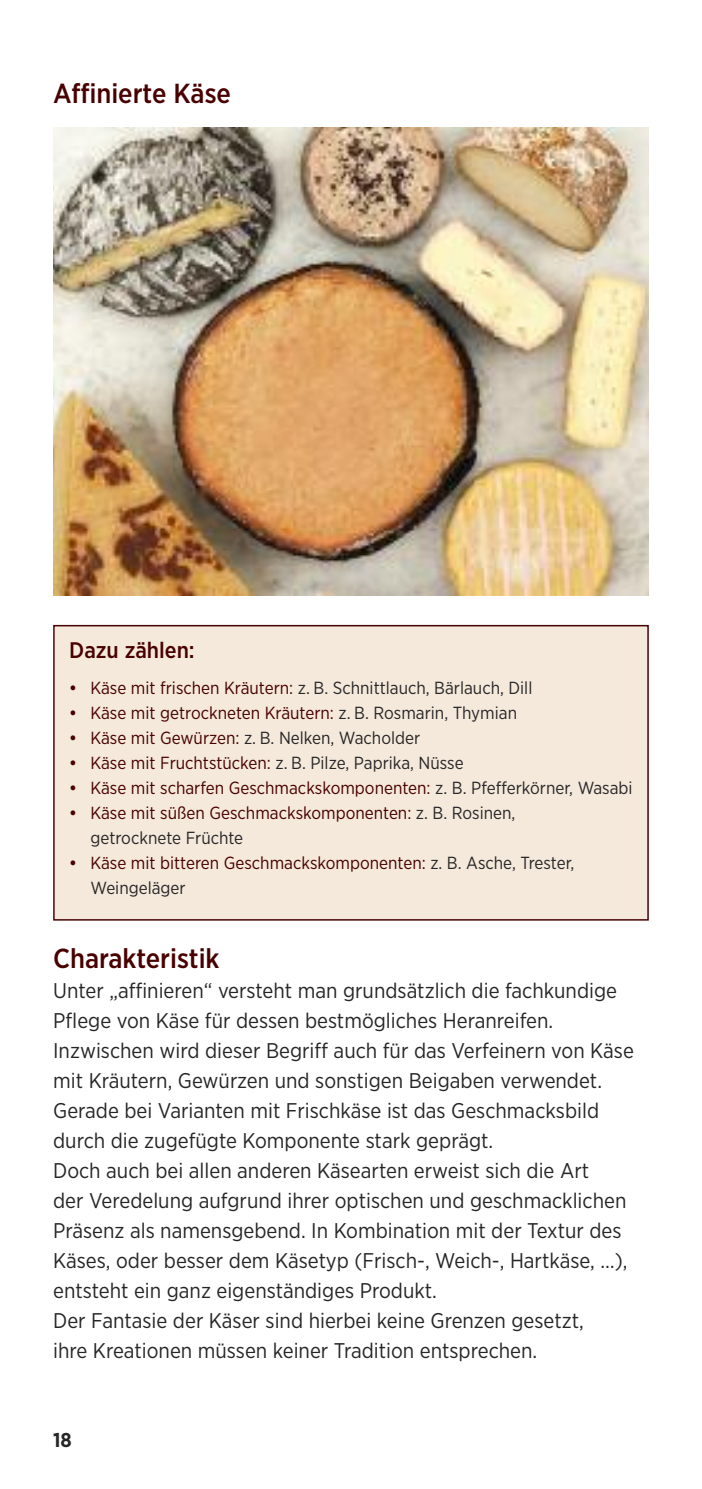
<style>
.page{position:relative;width:702px;height:1489px;background:#fff}
.page>*{position:absolute;margin:0;border:0;box-sizing:border-box;transform-origin:0 0}
.t1{font:500 27.5px "Gotham Narrow";color:#480000}
.t2{font:500 22.5px "Gotham Narrow";color:#480000}
.t3{font:21.25px/30px "Gotham Narrow";color:#272627}
.t4{font:700 20px "Gotham Narrow";color:#272627}
.t5{font:17.5px/25px "Gotham Narrow";color:#480000}
.t6{font:17.5px "Gotham Narrow";color:#272627}
.s1{font-weight:500;color:#480000}
.s2{color:#480000}
.s3{font-weight:500}
.s4{color:#272627}
</style>
<div class="page">
<img style="left:53px;top:127px;width:595px;height:468px">
<div style="left:55px;top:626px;width:592px;height:293px;background:#f4e9db"></div>
<div style="left:53px;top:625px;width:595px;height:295px;border:2px solid #480000"></div>
<p class="t1" style="left:53px;top:84px;width:179px">Affinierte Käse</p>
<p class="t2" style="left:69px;top:642px;width:127px">Dazu zählen:</p>
<p class="t6" style="left:69px;top:681px;width:464px"><span class="s1">•</span> <span class="s2">Käse mit frischen Kräutern:</span> z. B. Schnittlauch, Bärlauch, Dill</p>
<p class="t5" style="left:69px;top:701px;width:449px"><span class="s3">•</span> Käse mit getrockneten Kräutern: <span class="s4">z. B. Rosmarin, Thymian</span></p>
<p class="t6" style="left:69px;top:731px;width:352px"><span class="s1">•</span> <span class="s2">Käse mit Gewürzen:</span> z. B. Nelken, Wacholder</p>
<p class="t6" style="left:69px;top:756px;width:396px"><span class="s1">•</span> <span class="s2">Käse mit Fruchtstücken:</span> z. B. Pilze, Paprika, Nüsse</p>
<p class="t5" style="left:69px;top:776px;width:565px"><span class="s3">•</span> Käse mit scharfen Geschmackskomponenten: <span class="s4">z. B. Pfefferkörner, Wasabi</span></p>
<p class="t5" style="left:90px;top:801px;width:426px;text-indent:-21px"><span class="s3">•</span> Käse mit süßen Geschmackskomponenten: <span class="s4">z. B. Rosinen, getrocknete Früchte</span></p>
<p class="t5" style="left:90px;top:851px;width:485px;text-indent:-21px"><span class="s3">•</span> Käse mit bitteren Geschmackskomponenten: <span class="s4">z. B. Asche, Trester,<br>Weingeläger</span></p>
<p class="t1" style="left:53px;top:948px;width:168px">Charakteristik</p>
<p class="t3" style="left:53px;top:976px;width:582px">Unter „affinieren“ versteht man grundsätzlich die fachkundige Pflege von Käse für dessen bestmögliches Heranreifen.<br>Inzwischen wird dieser Begriff auch für das Verfeinern von Käse mit Kräutern, Gewürzen und sonstigen Beigaben verwendet.<br>Gerade bei Varianten mit Frischkäse ist das Geschmacksbild durch die zugefügte Komponente stark geprägt.<br>Doch auch bei allen anderen Käsearten erweist sich die Art<br>der Veredelung aufgrund ihrer optischen und geschmacklichen Präsenz als namensgebend. In Kombination mit der Textur des Käses, oder besser dem Käsetyp (Frisch-, Weich-, Hartkäse, …), entsteht ein ganz eigenständiges Produkt.<br>Der Fantasie der Käser sind hierbei keine Grenzen gesetzt,<br>ihre Kreationen müssen keiner Tradition entsprechen.</p>
<p class="t4" style="left:53px;top:1432px;width:20px">18</p>
</div>
